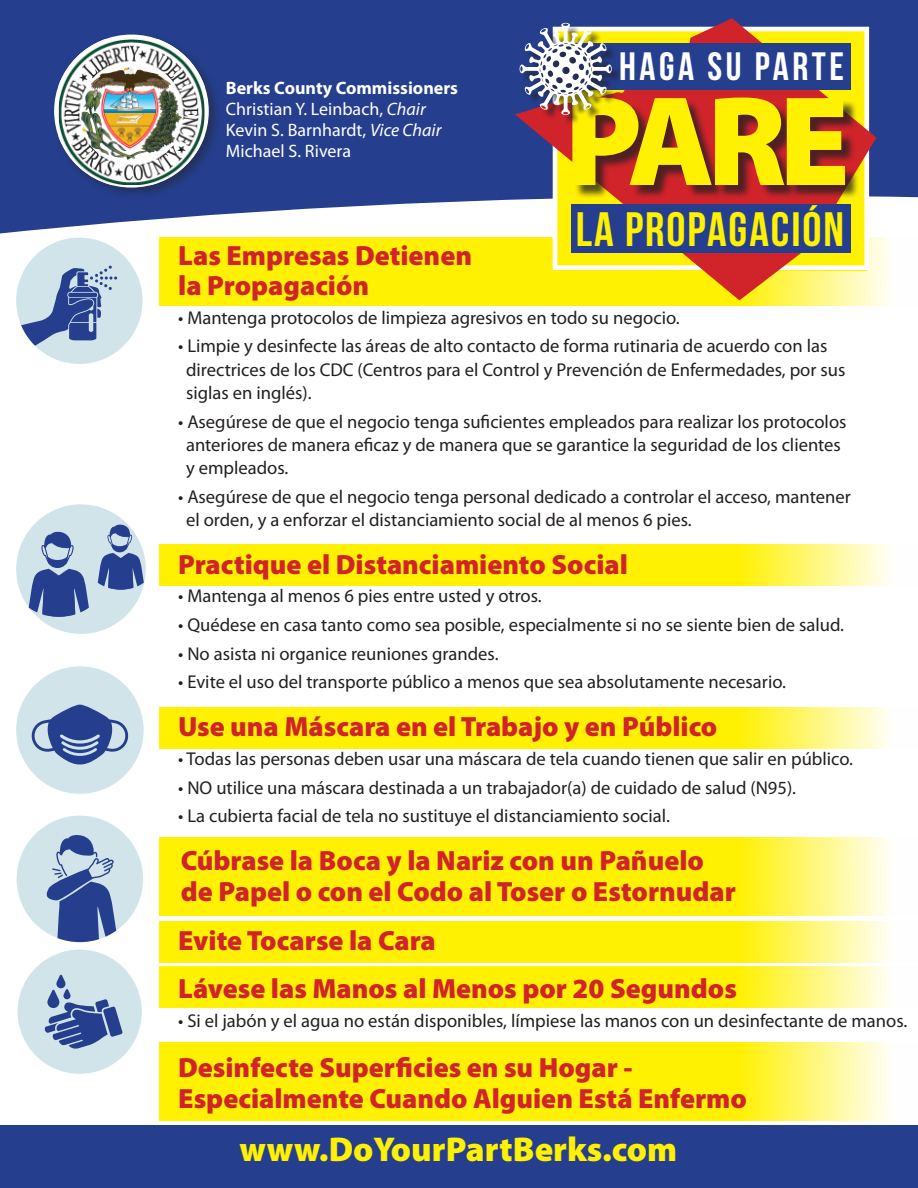
<style>
.page{position:relative;width:918px;height:1188px;background:#fff}
.page>*{position:absolute;margin:0;border:0;box-sizing:border-box;transform-origin:0 0}
.t1{font:900 128.85px "Myriad Pro";color:#fff101}
.t2{font:48.3px "Bebas Neue";letter-spacing:.04em;color:#fff101}
.t3{font:39.45px "Bebas Neue";letter-spacing:.09em;color:#fff}
.t4{font:900 34.5px "Myriad Pro";color:#fff101}
.t5{font:900 27.9px/30.9px "Myriad Pro";color:#d1232a}
.t6{font:18.6px/23.2px "Myriad Pro";color:#231f20}
.t7{font:18px "Myriad Pro";color:#fff}
.t8{font:700 18px "Myriad Pro";color:#fff}
.s1{font-style:italic}
</style>
<div class="page">
<svg style="left:159px;top:544px;width:730px;height:41px;background:#fff21a"></svg>
<div style="left:159px;top:238px;width:759px;height:68px;background:#fff101"></div>
<svg style="left:159px;top:707px;width:730px;height:41px;background:#fff21a"></svg>
<svg style="left:159px;top:921px;width:730px;height:41px;background:#fff21a"></svg>
<svg style="left:159px;top:967px;width:730px;height:41px;background:#fff21a"></svg>
<svg style="left:159px;top:837px;width:730px;height:79px;background:#fff219"></svg>
<svg style="left:159px;top:1042px;width:730px;height:79px;background:#fff219"></svg>
<svg style="left:0;top:0;width:918px;height:234px;background:#3d549a"></svg>
<div style="left:51px;top:31px;width:171px;height:170px;background:#231f20;opacity:.44"></div>
<svg style="left:54px;top:35px;width:155px;height:153px"></svg>
<img style="left:59px;top:39px;width:146px;height:146px">
<div style="left:0;top:1125px;width:918px;height:63px;background:#253f8e"></div>
<svg style="left:16px;top:238px;width:127px;height:126px"></svg>
<div style="left:16px;top:666px;width:128px;height:128px;background:#d1e4e9;border-radius:50%"></div>
<svg style="left:31px;top:705px;width:98px;height:60px"></svg>
<div style="left:17px;top:816px;width:126px;height:126px;background:#d1e4e9;border-radius:50%"></div>
<svg style="left:44px;top:835px;width:72px;height:107px"></svg>
<div style="left:18px;top:950px;width:124px;height:124px;background:#d1e4e9;border-radius:50%"></div>
<svg style="left:45px;top:975px;width:78px;height:74px"></svg>
<div style="left:16px;top:504px;width:130px;height:130px;background:#d1e4e9;border-radius:50%"></div>
<svg style="left:29px;top:531px;width:60px;height:86px"></svg>
<svg style="left:98px;top:524px;width:46px;height:66px"></svg>
<svg style="left:515px;top:18px;width:361px;height:282px"></svg>
<div style="left:575px;top:100px;width:285px;height:99px;background:#231f20;opacity:.75"></div>
<div style="left:571px;top:204px;width:280px;height:49px;background:#253f8e"></div>
<div style="left:571px;top:44px;width:280px;height:46px;background:#253f8e"></div>
<div style="left:521px;top:25px;width:101px;height:101px;background:#231f20;opacity:.75"></div>
<svg style="left:520px;top:23px;width:92px;height:92px"></svg>
<p class="t8" style="left:226px;top:76px;width:234px">Berks County Commissioners</p>
<p class="t7" style="left:226px;top:98px;width:201px">Christian Y. Leinbach, <span class="s1">Chair</span></p>
<p class="t7" style="left:226px;top:119px;width:217px">Kevin S. Barnhardt, <span class="s1">Vice Chair</span></p>
<p class="t7" style="left:226px;top:140px;width:127px">Michael S. Rivera</p>
<p class="t3" style="left:619px;top:45px;width:226px">HAGA SU PARTE</p>
<p class="t1" style="left:564px;top:56px;width:287px">PARE</p>
<p class="t2" style="left:576px;top:203px;width:270px">LA PROPAGACIÓN</p>
<p class="t5" style="left:178px;top:239px;width:295px">Las Empresas Detienen</p>
<p class="t5" style="left:178px;top:269px;width:192px">la Propagación</p>
<p class="t6" style="left:178px;top:306px;width:503px">• Mantenga protocolos de limpieza agresivos en todo su negocio.</p>
<p class="t6" style="left:186px;top:334px;width:661px;text-indent:-8px">• Limpie y desinfecte las áreas de alto contacto de forma rutinaria de acuerdo con las directrices de los CDC (Centros para el Control y Prevención de Enfermedades, por sus siglas en inglés).</p>
<p class="t6" style="left:186px;top:409px;width:662px;text-indent:-8px">• Asegúrese de que el negocio tenga suficientes empleados para realizar los protocolos anteriores de manera eficaz y de manera que se garantice la seguridad de los clientes y empleados.</p>
<p class="t6" style="left:186px;top:484px;width:666px;text-indent:-8px">• Asegúrese de que el negocio tenga personal dedicado a controlar el acceso, mantener el orden, y a enforzar el distanciamiento social de al menos 6 pies.</p>
<p class="t5" style="left:178px;top:548px;width:451px">Practique el Distanciamiento Social</p>
<p class="t6" style="left:178px;top:584px;width:365px">• Mantenga al menos 6 pies entre usted y otros.</p>
<p class="t6" style="left:178px;top:613px;width:667px">• Quédese en casa tanto como sea posible, especialmente si no se siente bien de salud.</p>
<p class="t6" style="left:178px;top:642px;width:322px">• No asista ni organice reuniones grandes.</p>
<p class="t6" style="left:178px;top:670px;width:609px">• Evite el uso del transporte público a menos que sea absolutamente necesario.</p>
<p class="t5" style="left:178px;top:710px;width:541px">Use una Máscara en el Trabajo y en Público</p>
<p class="t6" style="left:178px;top:747px;width:676px">• Todas las personas deben usar una máscara de tela cuando tienen que salir en público.</p>
<p class="t6" style="left:178px;top:775px;width:619px">• NO utilice una máscara destinada a un trabajador(a) de cuidado de salud (N95).</p>
<p class="t6" style="left:178px;top:804px;width:493px">• La cubierta facial de tela no sustituye el distanciamiento social.</p>
<p class="t5" style="left:181px;top:844px;width:557px">Cúbrase la Boca y la Nariz con un Pañuelo de Papel o con el Codo al Toser o Estornudar</p>
<p class="t5" style="left:178px;top:924px;width:259px">Evite Tocarse la Cara</p>
<p class="t5" style="left:178px;top:972px;width:560px">Lávese las Manos al Menos por 20 Segundos</p>
<p class="t6" style="left:178px;top:1008px;width:731px">• Si el jabón y el agua no están disponibles, límpiese las manos con un desinfectante de manos.</p>
<p class="t5" style="left:178px;top:1051px;width:570px">Desinfecte Superficies en su Hogar -<br>Especialmente Cuando Alguien Está Enfermo</p>
<p class="t4" style="left:240px;top:1127px;width:439px">www.DoYourPartBerks.com</p>
</div>
